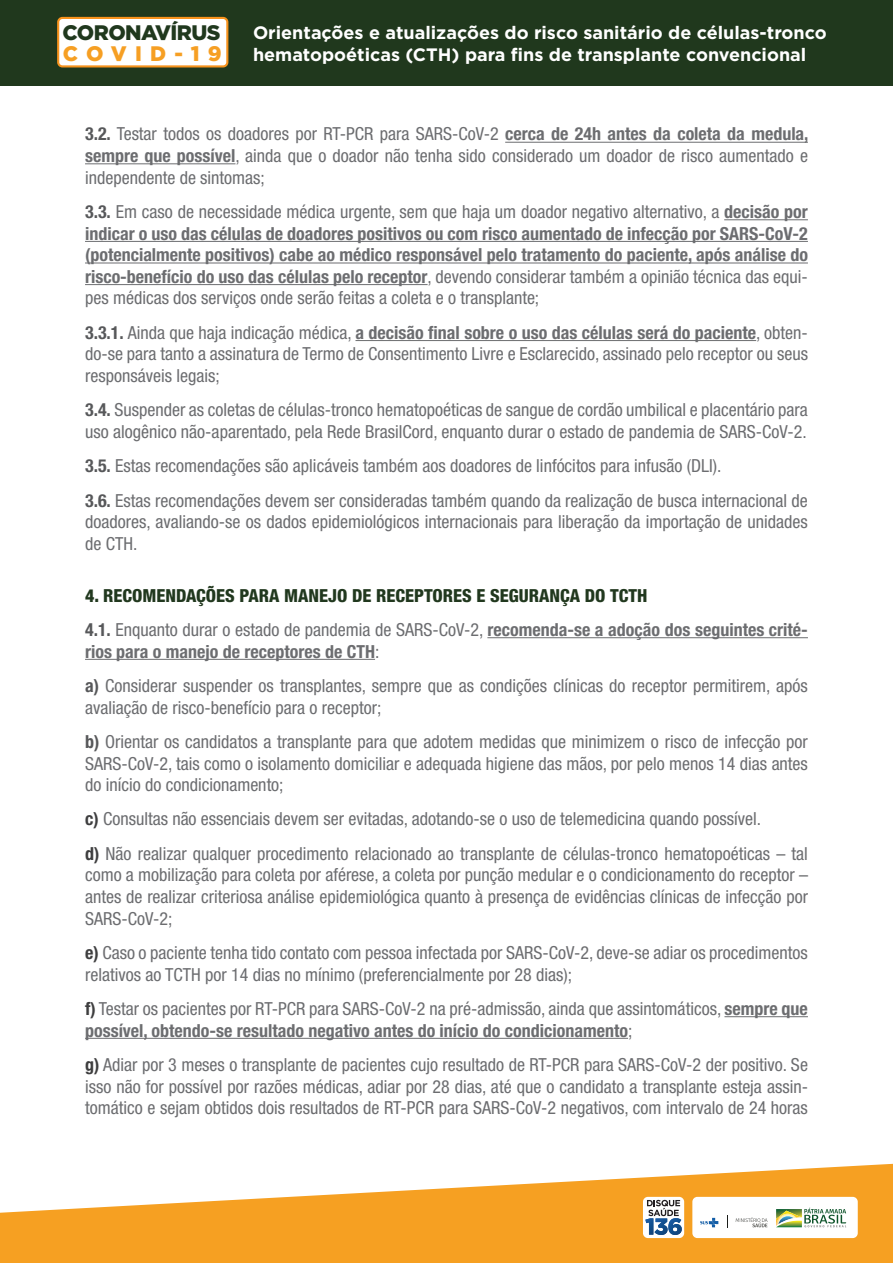
<style>
.page{position:relative;width:893px;height:1263px;background:#fff}
.page>*{position:absolute;margin:0;border:0;box-sizing:border-box;transform-origin:0 0}
.t1{font:900 21px "Gotham";letter-spacing:-.025em;color:#20381d}
.t2{font:900 21px "Gotham";letter-spacing:.395em;color:#f69f23}
.t3{font:condensed 18px/21.6px "Helvetica Neue LT Std";color:#6c6d70}
.t4{font:700 condensed 18px/21.6px "Helvetica Neue LT Std";color:#6c6d70;text-align:justify}
.t5{font:800 condensed 18px/34.3px "Helvetica Neue LT Std";color:#21381e}
.t6{font:700 18px/21.6px "Gotham";color:#fff}
.s1{font-weight:700;color:#57585a}
.s2{font-weight:700}
.s3{color:#57585a}
.s4{font-weight:400}
.s5{font-weight:400;color:#6c6d70}
.s6{font-weight:700;color:#6c6d70}
.s7{font-weight:700;color:#3e3e3f}
</style>
<div class="page">
<svg style="left:0;top:1164px;width:893px;height:99px;fill:#f6a022"></svg>
<div style="left:643px;top:1197px;width:41px;height:41px;background:#fff;border-radius:5px"></div>
<div style="left:692px;top:1197px;width:166px;height:41px;background:#fff;border-radius:5px"></div>
<svg style="left:700px;top:1218px;width:18px;height:9px"></svg>
<svg style="left:736px;top:1217px;width:32px;height:10px"></svg>
<svg style="left:776px;top:1207px;width:70px;height:20px"></svg>
<svg style="left:727px;top:1215px;width:1px;height:12px"></svg>
<svg style="left:645px;top:1200px;width:37px;height:35px"></svg>
<div style="left:0;top:0;width:893px;height:85px;background:#20381d"></div>
<div style="left:58px;top:18px;width:169px;height:48px;background:#fff;border-radius:4px"></div>
<div style="left:57px;top:17px;width:171px;height:50px;border:2px solid #f7931d;border-radius:4px"></div>
<hr style="left:505px;top:142px;width:303px;height:1px;background:#6c6d70">
<hr style="left:85px;top:163px;width:150px;height:1px;background:#6c6d70">
<hr style="left:724px;top:219px;width:84px;height:1px;background:#6c6d70">
<hr style="left:85px;top:241px;width:723px;height:1px;background:#6c6d70">
<hr style="left:85px;top:263px;width:723px;height:1px;background:#6c6d70">
<hr style="left:85px;top:284px;width:343px;height:1px;background:#6c6d70">
<hr style="left:355px;top:340px;width:401px;height:1px;background:#6c6d70">
<hr style="left:487px;top:637px;width:321px;height:1px;background:#6c6d70">
<hr style="left:85px;top:659px;width:290px;height:1px;background:#6c6d70">
<hr style="left:724px;top:1016px;width:84px;height:1px;background:#6c6d70">
<hr style="left:85px;top:1038px;width:543px;height:1px;background:#6c6d70">
<p class="t1" style="left:63px;top:18px;width:159px">CORONAVÍRUS</p>
<p class="t2" style="left:63px;top:39px;width:160px">COVID-19</p>
<p class="t6" style="left:253px;top:22px;width:575px">Orientações e atualizações do risco sanitário de células-tronco hematopoéticas (CTH) para fins de transplante convencional</p>
<p class="t3" style="left:85px;top:123px;width:725px;text-align:justify"><span class="s1">3.2.</span> Testar todos os doadores por RT-PCR para SARS-CoV-2 <span class="s2">cerca de 24h antes da coleta da medula, sempre que possível</span>, ainda que o doador não tenha sido considerado um doador de risco aumentado e independente de sintomas;</p>
<p class="t4" style="left:85px;top:201px;width:724px"><span class="s3">3.3.</span> <span class="s4">Em caso de necessidade médica urgente, sem que haja um doador negativo alternativo, a</span> decisão por indicar o uso das células de doadores positivos ou com risco aumentado de infecção por SARS-CoV-2 (potencialmente positivos) cabe ao médico responsável pelo tratamento do paciente, após análise do risco-benefício do uso das células pelo receptor<span class="s4">, devendo considerar também a opinião técnica das equi&shy;pes médicas dos serviços onde serão feitas a coleta e o transplante;</span></p>
<p class="t3" style="left:85px;top:321px;width:724px;text-align:justify"><span class="s1">3.3.1.</span> Ainda que haja indicação médica, <span class="s2">a decisão final sobre o uso das células será do paciente</span>, obten&shy;do-se para tanto a assinatura de Termo de Consentimento Livre e Esclarecido, assinado pelo receptor ou seus responsáveis legais;</p>
<p class="t3" style="left:85px;top:399px;width:724px"><span class="s1">3.4.</span> Suspender as coletas de células-tronco hematopoéticas de sangue de cordão umbilical e placentário para uso alogênico não-aparentado, pela Rede BrasilCord, enquanto durar o estado de pandemia de SARS-CoV-2.</p>
<p class="t3" style="left:85px;top:449px;width:724px;line-height:34.3px"><span class="s1">3.5.</span> Estas recomendações são aplicáveis também aos doadores de linfócitos para infusão (DLI).<br><span class="s1">3.6.</span> Estas recomendações devem ser consideradas também quando da realização de busca internacional de</p>
<p class="t3" style="left:85px;top:511px;width:724px">doadores, avaliando-se os dados epidemiológicos internacionais para liberação da importação de unidades de CTH.</p>
<p class="t5" style="left:85px;top:578px;width:724px">4. RECOMENDAÇÕES PARA MANEJO DE RECEPTORES E SEGURANÇA DO TCTH<br><span class="s1">4.1.</span> <span class="s5">Enquanto durar o estado de pandemia de SARS-CoV-2,</span> <span class="s6">recomenda-se a adoção dos seguintes crité-</span></p>
<p class="t3" style="left:85px;top:634px;width:724px;line-height:34.3px"><span class="s2">rios para o manejo de receptores de CTH</span>:<br><span class="s1">a)</span> Considerar suspender os transplantes, sempre que as condições clínicas do receptor permitirem, após</p>
<p class="t3" style="left:85px;top:690px;width:724px;line-height:34.3px">avaliação de risco-benefício para o receptor;<br><span class="s1">b)</span> Orientar os candidatos a transplante para que adotem medidas que minimizem o risco de infecção por</p>
<p class="t3" style="left:85px;top:752px;width:724px">SARS-CoV-2, tais como o isolamento domiciliar e adequada higiene das mãos, por pelo menos 14 dias antes do início do condicionamento;</p>
<p class="t3" style="left:85px;top:802px;width:724px;line-height:34.3px"><span class="s7">c)</span> Consultas não essenciais devem ser evitadas, adotando-se o uso de telemedicina quando possível.<br><span class="s7">d)</span> Não realizar qualquer procedimento relacionado ao transplante de células-tronco hematopoéticas – tal</p>
<p class="t3" style="left:85px;top:864px;width:724px;text-align:justify">como a mobilização para coleta por aférese, a coleta por punção medular e o condicionamento do receptor – antes de realizar criteriosa análise epidemiológica quanto à presença de evidências clínicas de infecção por SARS-CoV-2;</p>
<p class="t3" style="left:85px;top:942px;width:724px"><span class="s7">e)</span> Caso o paciente tenha tido contato com pessoa infectada por SARS-CoV-2, deve-se adiar os procedimentos relativos ao TCTH por 14 dias no mínimo (preferencialmente por 28 dias);</p>
<p class="t3" style="left:85px;top:998px;width:724px"><span class="s7">f)</span> Testar os pacientes por RT-PCR para SARS-CoV-2 na pré-admissão, ainda que assintomáticos, <span class="s2">sempre que possível, obtendo-se resultado negativo antes do início do condicionamento</span>;</p>
<p class="t3" style="left:85px;top:1054px;width:724px;text-align:justify"><span class="s7">g)</span> Adiar por 3 meses o transplante de pacientes cujo resultado de RT-PCR para SARS-CoV-2 der positivo. Se isso não for possível por razões médicas, adiar por 28 dias, até que o candidato a transplante esteja assin&shy;tomático e sejam obtidos dois resultados de RT-PCR para SARS-CoV-2 negativos, com intervalo de 24 horas</p>
</div>
